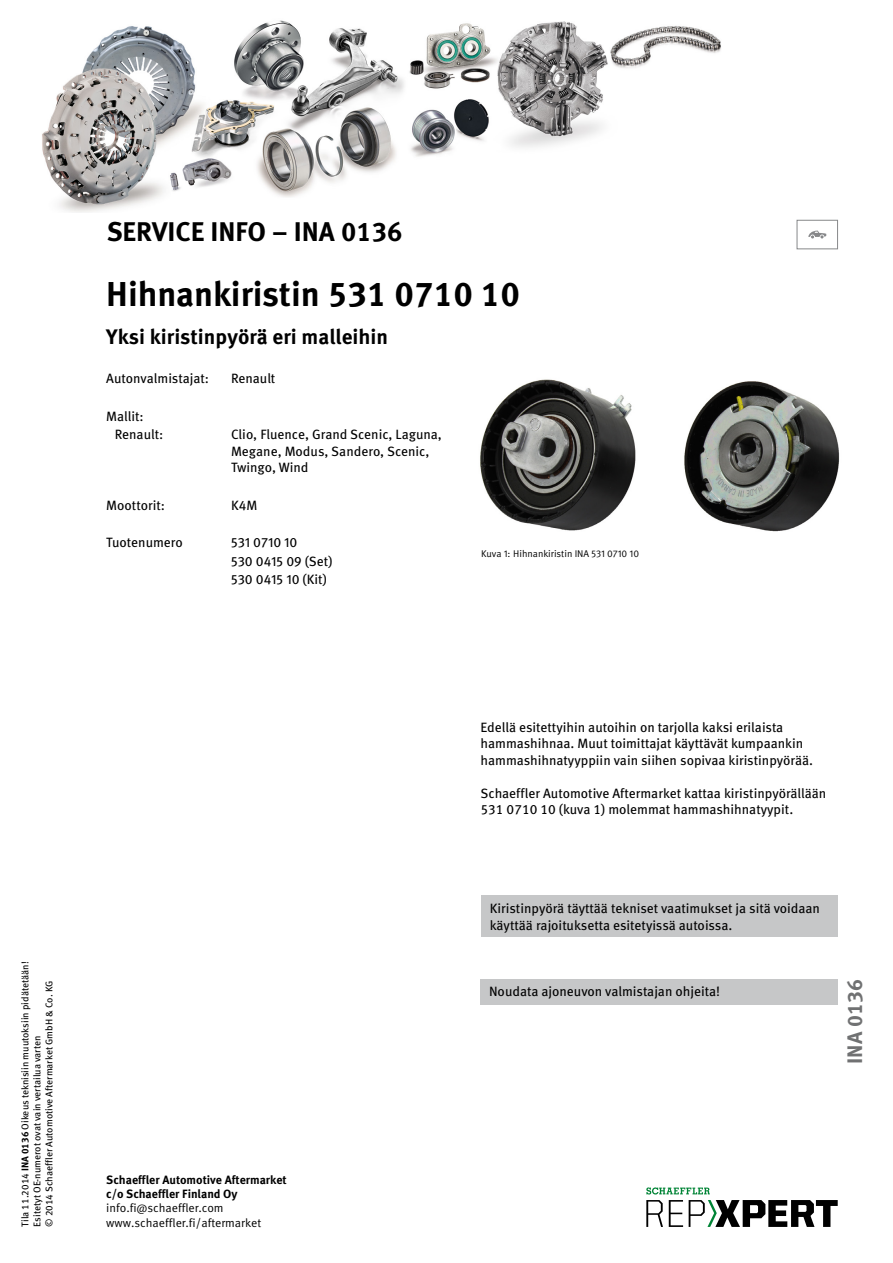
<style>
.page{position:relative;width:893px;height:1263px;background:#fff}
.page>*{position:absolute;margin:0;border:0;box-sizing:border-box;transform-origin:0 0}
.t1{font:700 34.5px "Meta Pro";color:#000}
.t2{font:700 27px "Meta Pro";color:#000}
.t3{font:700 21px "Meta Pro";color:#000}
.t4{font:700 21px "Meta Pro";color:#707172}
.t5{font:13.5px/16.5px "Meta Pro";color:#000}
.t6{font:700 12px/14.4px "Meta Pro";color:#000}
.t7{font:12px/14.4px "Meta Pro Norm";color:#000}
.t8{font:9.75px/12px "Meta Pro";color:#000}
.t9{font:9.75px "Meta Pro Norm";letter-spacing:-.005em;color:#000}
.s1{font-weight:700}
</style>
<div class="page">
<div style="left:481px;top:895px;width:357px;height:41px;background:#c6c7c8"></div>
<img style="left:480px;top:379px;width:360px;height:153px">
<div style="left:480px;top:980px;width:358px;height:25px;background:#c6c7c8"></div>
<div style="left:797px;top:220px;width:41px;height:29px;border:1px solid #87888a"></div>
<svg style="left:808px;top:231px;width:18px;height:7px"></svg>
<img style="left:42px;top:20px;width:679px;height:192px">
<svg style="left:646px;top:1200px;width:17px;height:27px"></svg>
<svg style="left:669px;top:1200px;width:14px;height:27px"></svg>
<svg style="left:689px;top:1200px;width:149px;height:27px"></svg>
<svg style="left:646px;top:1187px;width:64px;height:7px"></svg>
<h2 class="t2" style="left:107px;top:210px;width:297px">SERVICE INFO – INA 0136</h2>
<h1 class="t1" style="left:106px;top:267px;width:415px">Hihnankiristin 531 0710 10</h1>
<h3 class="t3" style="left:106px;top:320px;width:283px">Yksi kiristinpyörä eri malleihin</h3>
<p class="t5" style="left:106px;top:369px;width:104px">Autonvalmistajat:</p>
<p class="t5" style="left:231px;top:369px;width:46px">Renault</p>
<p class="t5" style="left:115px;top:406px;width:50px;line-height:18.8px;text-indent:-9px">Mallit:<br>Renault:</p>
<p class="t5" style="left:231px;top:425px;width:212px">Clio, Fluence, Grand Scenic, Laguna,<br>Megane, Modus, Sandero, Scenic,<br>Twingo, Wind</p>
<p class="t5" style="left:106px;top:496px;width:60px">Moottorit:</p>
<p class="t5" style="left:231px;top:496px;width:28px">K4M</p>
<p class="t5" style="left:106px;top:533px;width:78px">Tuotenumero</p>
<p class="t5" style="left:231px;top:532px;width:103px;line-height:18.8px">531 0710 10<br>530 0415 09 (Set)<br>530 0415 10 (Kit)</p>
<p class="t9" style="left:481px;top:546px;width:159px">Kuva 1: Hihnankiristin INA 531 0710 10</p>
<p class="t8" style="left:19px;top:1227px;width:267px;rotate:-90deg">Tila 11.2014 <span class="s1">INA 0136</span> Oikeus teknisiin muutoksiin pidätetään!<br>Esitetyt OE-numerot ovat vain vertailua varten<br>© 2014 Schaeffler Automotive Aftermarket GmbH &amp; Co. KG</p>
<p class="t6" style="left:106px;top:1171px;width:182px">Schaeffler Automotive Aftermarket c/o Schaeffler Finland Oy</p>
<p class="t7" style="left:106px;top:1200px;width:156px">info.fi@schaeffler.com www.schaeffler.fi/aftermarket</p>
<p class="t5" style="left:480px;top:718px;width:334px">Edellä esitettyihin autoihin on tarjolla kaksi erilaista hammashihnaa. Muut toimittajat käyttävät kumpaankin hammashihnatyyppiin vain siihen sopivaa kiristinpyörää.</p>
<p class="t5" style="left:480px;top:784px;width:347px">Schaeffler Automotive Aftermarket kattaa kiristinpyörällään<br>531 0710 10 (kuva 1) molemmat hammashihnatyypit.</p>
<p class="t5" style="left:490px;top:899px;width:332px">Kiristinpyörä täyttää tekniset vaatimukset ja sitä voidaan käyttää rajoituksetta esitetyissä autoissa.</p>
<p class="t5" style="left:489px;top:982px;width:233px">Noudata ajoneuvon valmistajan ohjeita!</p>
<h3 class="t4" style="left:838px;top:1064px;width:86px;rotate:-90deg">INA 0136</h3>
</div>
